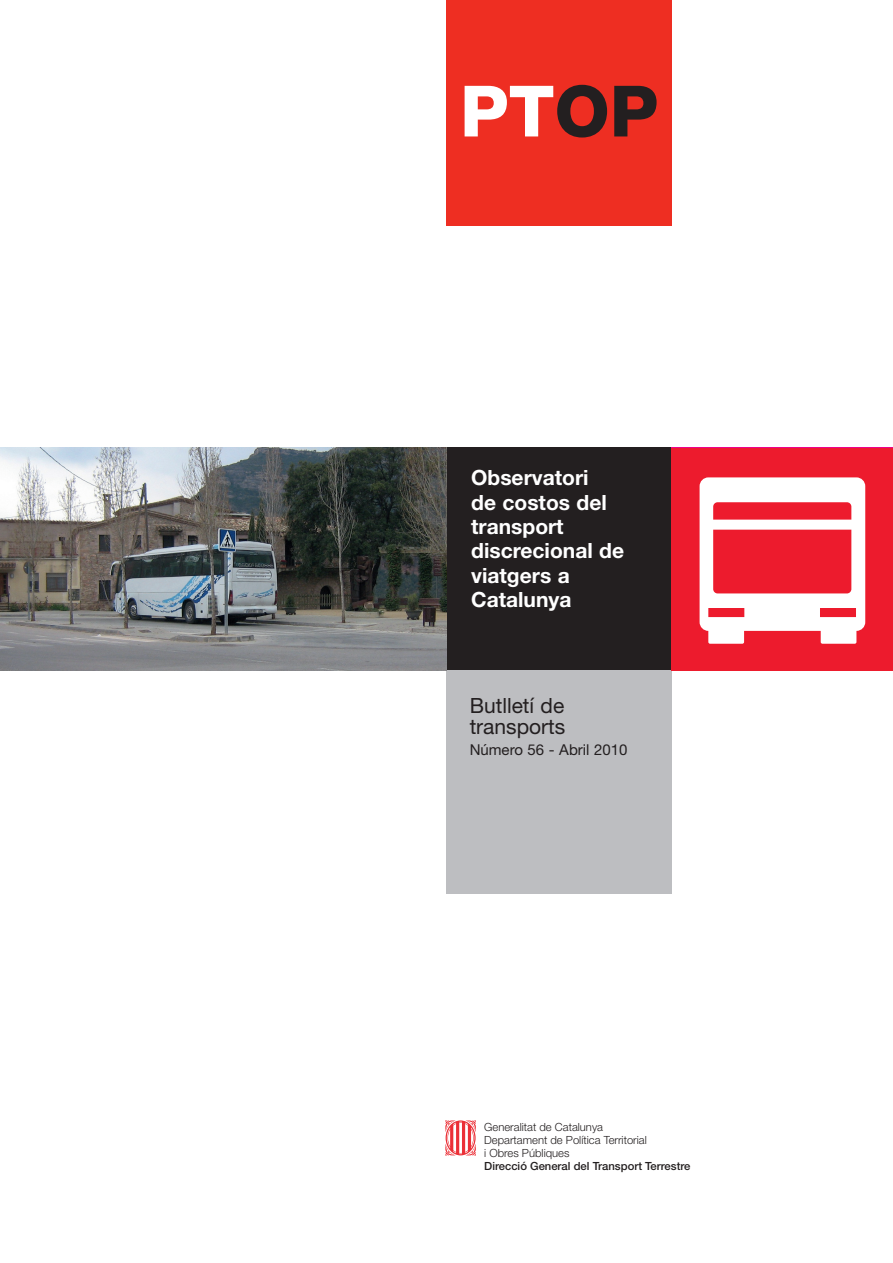
<style>
.page{position:relative;width:893px;height:1263px;background:#fff}
.page>*{position:absolute;margin:0;border:0;box-sizing:border-box;transform-origin:0 0}
.t1{font:800 70.95px "Helvetica Neue";color:#fff}
.t2{font:700 21px/24.3px "Helvetica Neue";color:#fff}
.t3{font:21px/21px "Helvetica Neue";color:#231f20}
.t4{font:15px "Helvetica Neue";color:#231f20}
.t5{font:300 11.25px/13px "Helvetica Neue";color:#231f20}
.t6{font:500 11.25px "Helvetica Neue";color:#231f20}
.s1{color:#231f20}
</style>
<div class="page">
<div style="left:446px;top:1px;width:226px;height:225px;background:#ee2e22"></div>
<div style="left:446px;top:447px;width:226px;height:224px;background:#231f20"></div>
<div style="left:446px;top:671px;width:226px;height:223px;background:#bdbec1"></div>
<img style="left:0;top:447px;width:446px;height:224px">
<div style="left:672px;top:449px;width:221px;height:222px;background:#ed1b2d"></div>
<svg style="left:700px;top:477px;width:165px;height:167px"></svg>
<svg style="left:445px;top:1120px;width:31px;height:36px"></svg>
<h1 class="t1" style="left:460px;top:86px;width:200px">PT<span class="s1">OP</span></h1>
<h2 class="t2" style="left:471px;top:468px;width:154px">Observatori<br>de costos del transport discrecional de viatgers a<br>Catalunya</h2>
<h2 class="t3" style="left:470px;top:697px;width:97px">Butlletí de transports</h2>
<h3 class="t4" style="left:470px;top:744px;width:159px">Número 56 - Abril 2010</h3>
<p class="t5" style="left:484px;top:1121px;width:164px">Generalitat de Catalunya<br>Departament de Política Territorial i Obres Públiques</p>
<p class="t6" style="left:484px;top:1162px;width:208px">Direcció General del Transport Terrestre</p>
</div>
